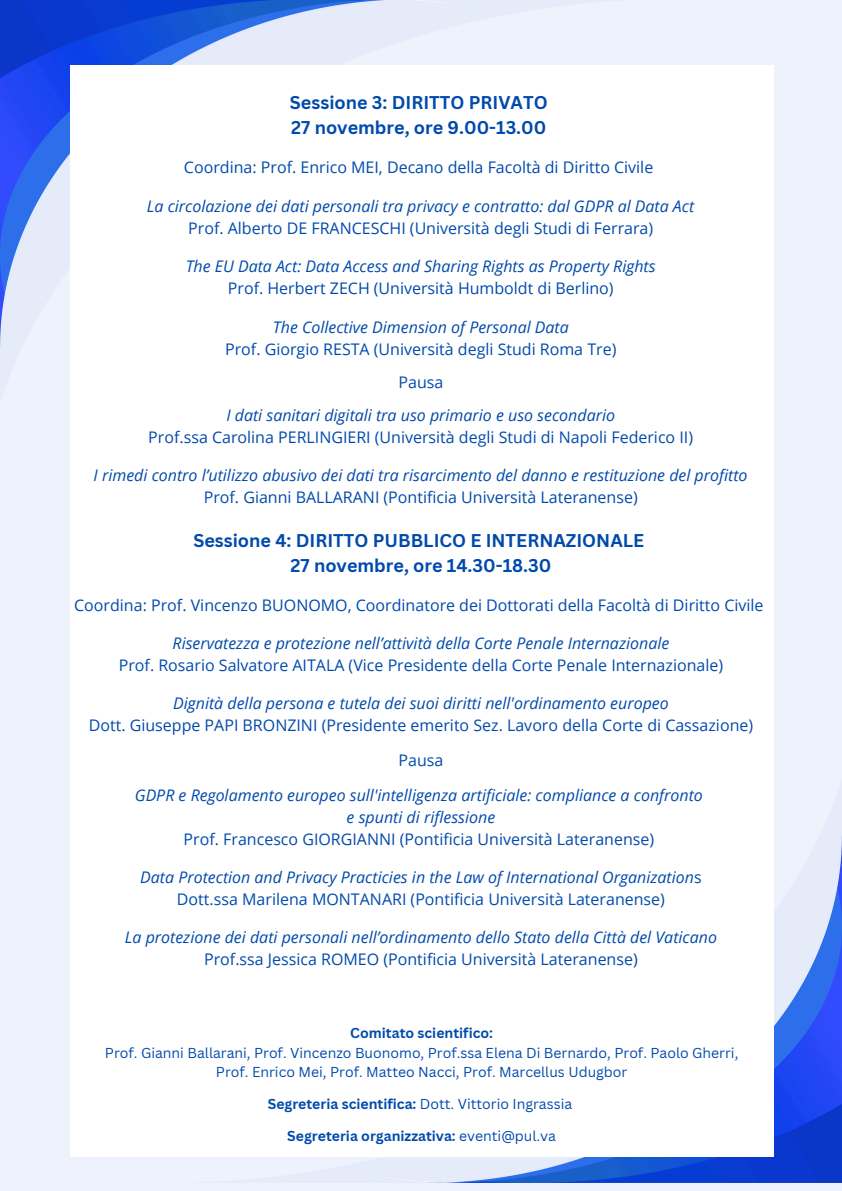
<style>
.page{position:relative;width:842px;height:1191px;background:#fff}
.page>*{position:absolute;margin:0;border:0;box-sizing:border-box;transform-origin:0 0}
.t1{font:700 18px/24.8px "Canva Sans";color:#004aad}
.t2{font:italic 16px/21.8px "Open Sans";color:#004aad;text-align:center}
.t3{font:16px/22px "Open Sans";color:#004aad;text-align:center}
.t4{font:14px "Canva Sans";color:#004aad}
.t5{font:700 14px "Canva Sans";color:#004aad}
.s1{font-style:normal}
.s2{font-style:italic}
.s3{font-weight:400}
</style>
<div class="page">
<div style="left:0;top:0;width:842px;height:1190px;background:#eef2fd"></div>
<img style="left:168px;top:779px;width:674px;height:403px">
<img style="left:0;top:0;width:616px;height:397px">
<div style="left:70px;top:65px;width:703px;height:1091px;background:#fff"></div>
<h1 class="t1" style="left:290px;top:90px;width:259px">Sessione 3: DIRITTO PRIVATO<br>27 novembre, ore 9.00-13.00</h1>
<h2 class="t3" style="left:184px;top:156px;width:471px">Coordina: Prof. Enrico MEI, Decano della Facoltà di Diritto Civile</h2>
<h2 class="t2" style="left:147px;top:194px;width:549px">La circolazione dei dati personali tra privacy e contratto: dal GDPR al Data Act<br><span class="s1">Prof. Alberto DE FRANCESCHI (Università degli Studi di Ferrara)</span></h2>
<h2 class="t2" style="left:186px;top:255px;width:471px">The EU Data Act: Data Access and Sharing Rights as Property Rights<br><span class="s1">Prof. Herbert ZECH (Università Humboldt di Berlino)</span></h2>
<h2 class="t3" style="left:225px;top:316px;width:393px"><span class="s2">The Collective Dimension of Personal Data<br></span>Prof. Giorgio RESTA (Università degli Studi Roma Tre)</h2>
<h2 class="t3" style="left:398px;top:370px;width:46px">Pausa</h2>
<h2 class="t3" style="left:148px;top:403px;width:546px"><span class="s2">I dati sanitari digitali tra uso primario e uso secondario<br></span>Prof.ssa Carolina PERLINGIERI (Università degli Studi di Napoli Federico II)</h2>
<h2 class="t2" style="left:94px;top:464px;width:655px">I rimedi contro l’utilizzo abusivo dei dati tra risarcimento del danno e restituzione del profitto<br><span class="s1">Prof. Gianni BALLARANI (Pontificia Università Lateranense)</span></h2>
<h2 class="t1" style="left:193px;top:527px;width:452px;text-align:center">Sessione 4: DIRITTO PUBBLICO E INTERNAZIONALE<br>27 novembre, ore 14.30-18.30</h2>
<h2 class="t3" style="left:74px;top:593px;width:691px">Coordina: Prof. Vincenzo BUONOMO, Coordinatore dei Dottorati della Facoltà di Diritto Civile</h2>
<h2 class="t3" style="left:119px;top:631px;width:606px"><span class="s2">Riservatezza e protezione nell’attività della Corte Penale Internazionale<br></span>Prof. Rosario Salvatore AITALA (Vice Presidente della Corte Penale Internazionale)</h2>
<h2 class="t3" style="left:89px;top:691px;width:666px"><span class="s2">Dignità della persona e tutela dei suoi diritti nell'ordinamento europeo<br></span>Dott. Giuseppe PAPI BRONZINI (Presidente emerito Sez. Lavoro della Corte di Cassazione)</h2>
<h2 class="t3" style="left:399px;top:748px;width:46px">Pausa</h2>
<h2 class="t2" style="left:135px;top:784px;width:570px">GDPR e Regolamento europeo sull'intelligenza artificiale: compliance a confronto e spunti di riflessione<br><span class="s1">Prof. Francesco GIORGIANNI (Pontificia Università Lateranense)</span></h2>
<h2 class="t2" style="left:140px;top:865px;width:563px">Data Protection and Privacy Practicies in the Law of International Organization<span class="s1">s<br>Dott.ssa Marilena MONTANARI (Pontificia Università Lateranense)</span></h2>
<p class="t2" style="left:125px;top:925px;width:594px">La protezione dei dati personali nell’ordinamento dello Stato della Città del Vaticano<br><span class="s1">Prof.ssa Jessica ROMEO (Pontificia Università Lateranense)</span></p>
<p class="t5" style="left:350px;top:1023px;width:144px">Comitato scientifico:</p>
<p class="t4" style="left:105px;top:1042px;width:635px">Prof. Gianni Ballarani, Prof. Vincenzo Buonomo, Prof.ssa Elena Di Bernardo, Prof. Paolo Gherri,</p>
<p class="t4" style="left:216px;top:1062px;width:413px">Prof. Enrico Mei, Prof. Matteo Nacci, Prof. Marcellus Udugbor</p>
<p class="t5" style="left:268px;top:1093px;width:306px">Segreteria scientifica: <span class="s3">Dott. Vittorio Ingrassia</span></p>
<p class="t5" style="left:287px;top:1125px;width:270px">Segreteria organizzativa: <span class="s3">eventi@pul.va</span></p>
</div>
